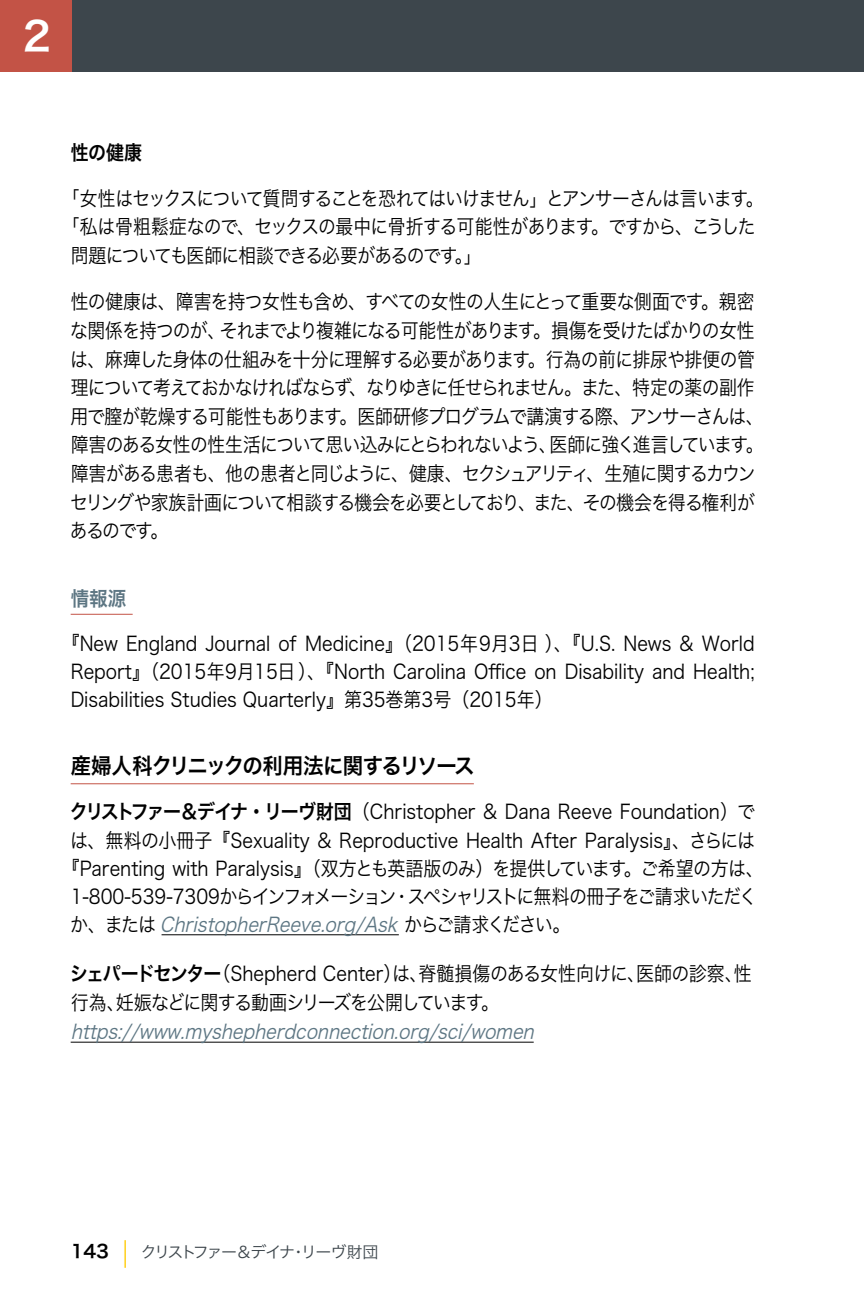
<style>
.page{position:relative;width:864px;height:1296px;background:#fff}
.page>*{position:absolute;margin:0;border:0;box-sizing:border-box;transform-origin:0 0}
.t1{font:39.6px "Hira Kaku Pro W6";color:#fff}
.t2{font:22px "Hira Kaku Pro W6";letter-spacing:-.05em;color:#000;scale:.93 1}
.t3{font:20px/28.6px "Hira Kaku Pro W3";letter-spacing:-.035em;color:#000;scale:.89 1}
.t4{font:20px/28px "Hira Kaku Pro W3";letter-spacing:-.035em;color:#000;text-align:justify;scale:.9 1}
.t5{font:20px "Hira Kaku Pro W3";color:#000;scale:.9 1}
.t6{font:italic 20px "Hira Kaku Pro W3";color:#5d7683;scale:.9 1}
.t7{font:20px "Hira Kaku Pro W3";letter-spacing:-.065em;color:#000;scale:.89 1}
.t8{font:20px "Hira Kaku Pro W3";letter-spacing:-.07em;color:#000;scale:.9 1}
.t9{font:20px "Hira Kaku Pro W6";color:#000;scale:.9 1}
.t10{font:20px "Hira Kaku Pro W6";color:#5d7683;scale:.93 1}
.t11{font:16px "Hira Kaku Pro W3";letter-spacing:-.12em;color:#3d464c}
.s1{font-family:"Hira Kaku Pro W6"}
.s2{font-style:normal;color:#000}
.s3{font-family:"Hira Kaku Pro W6";font-size:18px;color:#000}
.s4{font-size:28.4px;color:#ffcb05}
</style>
<div class="page">
<div style="left:0;top:0;width:864px;height:72px;background:#c35346"></div>
<div style="left:72px;top:0;width:792px;height:72px;background:#3d464c"></div>
<hr style="left:71px;top:614px;width:62px;height:1px;background:#c35346">
<hr style="left:71px;top:783px;width:403px;height:1px;background:#c35346">
<hr style="left:162px;top:934px;width:237px;height:1px;background:#000">
<hr style="left:71px;top:1042px;width:463px;height:1px;background:#000">
<h1 class="t1" style="left:23px;top:1px;width:30px">2</h1>
<p class="t9" style="left:71px;top:134px;width:81px">性の健康</p>
<p class="t7" style="left:62px;top:180px;width:790px">「女性はセックスについて質問することを恐れてはいけません」とアンサーさんは言います。</p>
<p class="t3" style="left:62px;top:211px;width:781px">「私は骨粗鬆症なので、セックスの最中に骨折する可能性があります。ですから、こうした</p>
<p class="t7" style="left:71px;top:238px;width:463px">問題についても医師に相談できる必要があるのです。」</p>
<p class="t3" style="left:70px;top:286px;width:781px">性の健康は、障害を持つ女性も含め、すべての女性の人生にとって重要な側面です。親密な関係を持つのが、それまでより複雑になる可能性があります。損傷を受けたばかりの女性は、麻痺した身体の仕組みを十分に理解する必要があります。行為の前に排尿や排便の管理について考えておかなければならず、なりゆきに任せられません。また、特定の薬の副作用で膣が乾燥する可能性もあります。医師研修プログラムで講演する際、アンサーさんは、障害のある女性の性生活について思い込みにとらわれないよう、医師に強く進言しています。障害がある患者も、他の患者と同じように、健康、セクシュアリティ、生殖に関するカウンセリングや家族計画について相談する機会を必要としており、また、その機会を得る権利があるのです。</p>
<p class="t10" style="left:71px;top:581px;width:61px">情報源</p>
<p class="t4" style="left:71px;top:628px;width:762px;text-indent:-9px">『New England Journal of Medicine』（2015年9月3日）、『U.S. News &amp; World Report』（2015年9月15日）、『North Carolina Office on Disability and Health; Disabilities Studies Quarterly』第35巻第3号（2015年）</p>
<p class="t2" style="left:71px;top:746px;width:436px">産婦人科クリニックの利用法に関するリソース</p>
<p class="t5" style="left:70px;top:794px;width:763px"><span class="s1">クリストファー＆デイナ・リーヴ財団</span>（Christopher &amp; Dana Reeve Foundation）で</p>
<p class="t5" style="left:70px;top:823px;width:763px">は、無料の小冊子『Sexuality &amp; Reproductive Health After Paralysis』、さらには</p>
<p class="t5" style="left:62px;top:851px;width:782px">『Parenting with Paralysis』（双方とも英語版のみ）を提供しています。ご希望の方は、</p>
<p class="t8" style="left:71px;top:879px;width:764px">1-800-539-7309からインフォメーション・スペシャリストに無料の冊子をご請求いただく</p>
<p class="t6" style="left:70px;top:907px;width:557px"><span class="s2">か、または</span> ChristopherReeve.org/Ask <span class="s2">からご請求ください。</span></p>
<p class="t4" style="left:70px;top:958px;width:759px;line-height:29px"><span class="s1">シェパードセンター</span>（Shepherd Center）は、脊髄損傷のある女性向けに、医師の診察、性行為、妊娠などに関する動画シリーズを公開しています。</p>
<p class="t6" style="left:71px;top:1014px;width:524px">https://www.myshepherdconnection.org/sci/women</p>
<p class="t11" style="left:71px;top:1238px;width:309px"><span class="s3">143</span> <span class="s4">|</span> クリストファー＆デイナ・リーヴ財団</p>
</div>
